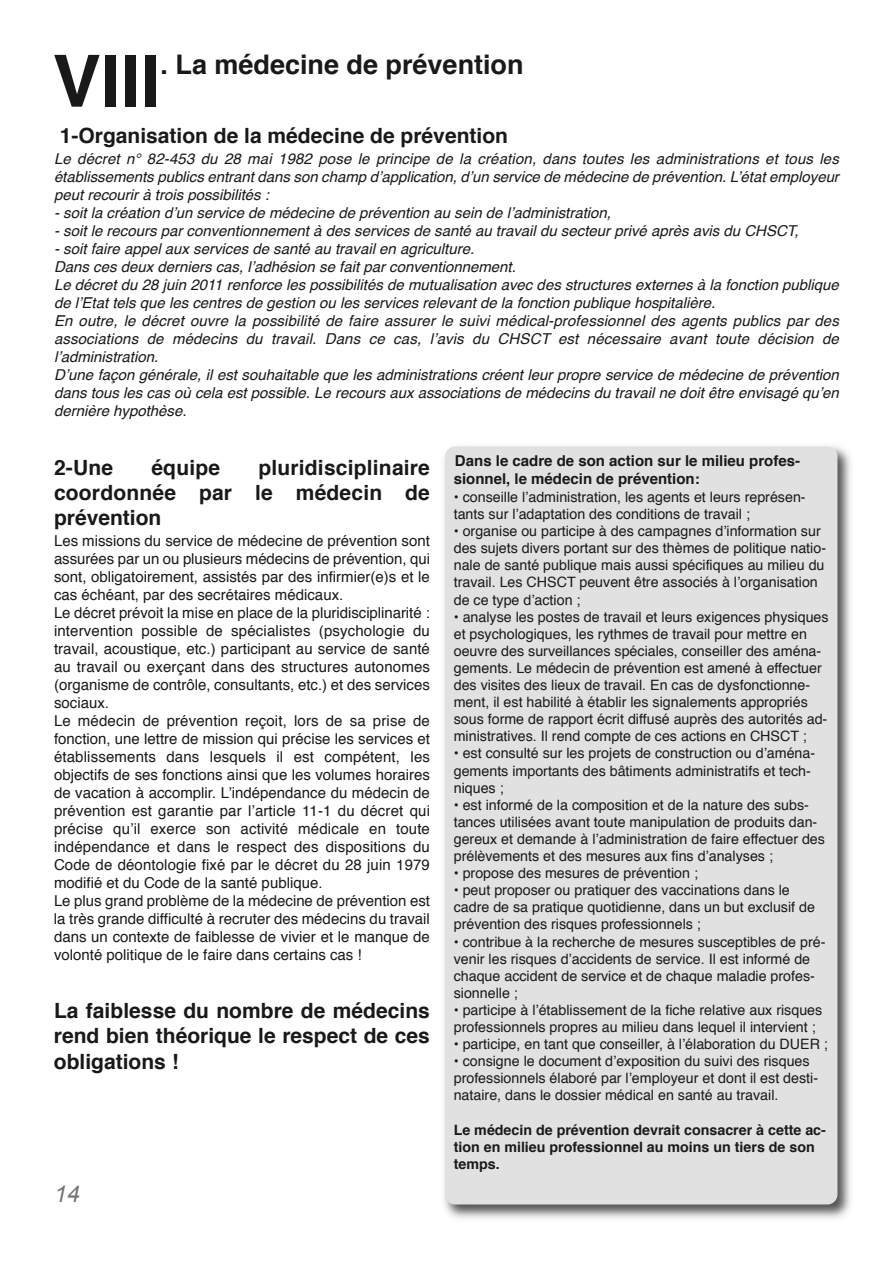
<style>
.page{position:relative;width:893px;height:1263px;background:#fff}
.page>*{position:absolute;margin:0;border:0;box-sizing:border-box;transform-origin:0 0}
.t1{font:700 72px "Helvetica";color:#191919}
.t2{font:700 27px "Helvetica";color:#191919}
.t3{font:italic 23.1px "Arial";color:#757575}
.t4{font:700 21px/25.2px "Helvetica";color:#191919;text-align:justify}
.t5{font:italic 15px/18px "Helvetica";color:#191919;text-align:justify}
.t6{font:15px/18px "Helvetica";color:#191919}
.t7{font:700 15px/18px "Helvetica";color:#191919}
.t8{font:14.25px/17.1px "Helvetica";color:#191919}
.t9{font:700 14.25px/17.1px "Helvetica";color:#191919}
</style>
<div class="page">
<img style="left:444px;top:446px;width:407px;height:773px">
<div style="left:445px;top:446px;width:392px;height:758px;background:#e1e1e1;border-radius:10px"></div>
<h1 class="t1" style="left:53px;top:51px;width:109px">VIII</h1>
<h2 class="t2" style="left:160px;top:53px;width:365px">. La médecine de prévention</h2>
<h3 class="t4" style="left:60px;top:125px;width:450px">1-Organisation de la médecine de prévention</h3>
<p class="t5" style="left:54px;top:151px;width:786px">Le décret n° 82-453 du 28 mai 1982 pose le principe de la création, dans toutes les administrations et tous les établissements publics entrant dans son champ d’application, d’un service de médecine de prévention. L’état employeur peut recourir à trois possibilités :</p>
<p class="t5" style="left:54px;top:205px;width:558px">- soit la création d’un service de médecine de prévention au sein de l’administration,</p>
<p class="t5" style="left:54px;top:223px;width:746px">- soit le recours par conventionnement à des services de santé au travail du secteur privé après avis du CHSCT,</p>
<p class="t5" style="left:54px;top:241px;width:786px;text-align:left">- soit faire appel aux services de santé au travail en agriculture.<br>Dans ces deux derniers cas, l’adhésion se fait par conventionnement.<br>Le décret du 28 juin 2011 renforce les possibilités de mutualisation avec des structures externes à la fonction publique de l’Etat tels que les centres de gestion ou les services relevant de la fonction publique hospitalière.<br>En outre, le décret ouvre la possibilité de faire assurer le suivi médical-professionnel des agents publics par des associations de médecins du travail. Dans ce cas, l’avis du CHSCT est nécessaire avant toute décision de l’administration.<br>D’une façon générale, il est souhaitable que les administrations créent leur propre service de médecine de prévention dans tous les cas où cela est possible. Le recours aux associations de médecins du travail ne doit être envisagé qu’en dernière hypothèse.</p>
<h3 class="t4" style="left:54px;top:456px;width:61px">2-Une</h3>
<h3 class="t4" style="left:151px;top:456px;width:70px">équipe</h3>
<h3 class="t4" style="left:54px;top:456px;width:377px;text-indent:204px">pluridisciplinaire coordonnée par le médecin de prévention</h3>
<p class="t6" style="left:54px;top:533px;width:377px">Les missions du service de médecine de prévention sont assurées par un ou plusieurs médecins de prévention, qui sont, obligatoirement, assistés par des infirmier(e)s et le cas échéant, par des secrétaires médicaux.<br>Le décret prévoit la mise en place de la pluridisciplinarité : intervention possible de spécialistes (psychologie du travail, acoustique, etc.) participant au service de santé au travail ou exerçant dans des structures autonomes (organisme de contrôle, consultants, etc.) et des services sociaux.<br>Le médecin de prévention reçoit, lors de sa prise de fonction, une lettre de mission qui précise les services et établissements dans lesquels il est compétent, les objectifs de ses fonctions ainsi que les volumes horaires de vacation à accomplir. L’indépendance du médecin de prévention est garantie par l’article 11-1 du décret qui précise qu’il exerce son activité médicale en toute indépendance et dans le respect des dispositions du Code de déontologie fixé par le décret du 28 juin 1979 modifié et du Code de la santé publique.<br>Le plus grand problème de la médecine de prévention est la très grande difficulté à recruter des médecins du travail dans un contexte de faiblesse de vivier et le manque de volonté politique de le faire dans certains cas !</p>
<h3 class="t4" style="left:54px;top:1000px;width:377px">La faiblesse du nombre de médecins rend bien théorique le respect de ces obligations !</h3>
<h3 class="t3" style="left:54px;top:1180px;width:27px">14</h3>
<p class="t7" style="left:454px;top:453px;width:348px">Dans le cadre de son action sur le milieu profes&shy;sionnel, le médecin de prévention:</p>
<p class="t8" style="left:454px;top:489px;width:353px">• conseille l’administration, les agents et leurs représen&shy;tants sur l’adaptation des conditions de travail ;</p>
<p class="t8" style="left:454px;top:524px;width:374px">• organise ou participe à des campagnes d’information sur des sujets divers portant sur des thèmes de politique natio&shy;nale de santé publique mais aussi spécifiques au milieu du travail. Les CHSCT peuvent être associés à l’organisation de ce type d’action ;</p>
<p class="t8" style="left:454px;top:609px;width:376px">• analyse les postes de travail et leurs exigences physiques et psychologiques, les rythmes de travail pour mettre en oeuvre des surveillances spéciales, conseiller des aména&shy;gements. Le médecin de prévention est amené à effectuer des visites des lieux de travail. En cas de dysfonctionne&shy;ment, il est habilité à établir les signalements appropriés sous forme de rapport écrit diffusé auprès des autorités ad&shy;ministratives. Il rend compte de ces actions en CHSCT ;</p>
<p class="t8" style="left:454px;top:746px;width:363px">• est consulté sur les projets de construction ou d’aména&shy;gements importants des bâtiments administratifs et tech&shy;niques ;</p>
<p class="t8" style="left:454px;top:797px;width:373px">• est informé de la composition et de la nature des subs&shy;tances utilisées avant toute manipulation de produits dan&shy;gereux et demande à l’administration de faire effectuer des prélèvements et des mesures aux fins d’analyses ;</p>
<p class="t8" style="left:454px;top:866px;width:246px">• propose des mesures de prévention ;</p>
<p class="t8" style="left:454px;top:883px;width:363px">• peut proposer ou pratiquer des vaccinations dans le cadre de sa pratique quotidienne, dans un but exclusif de prévention des risques professionnels ;</p>
<p class="t8" style="left:454px;top:934px;width:373px">• contribue à la recherche de mesures susceptibles de pré&shy;venir les risques d’accidents de service. Il est informé de chaque accident de service et de chaque maladie profes&shy;sionnelle ;</p>
<p class="t8" style="left:454px;top:1002px;width:370px">• participe à l’établissement de la fiche relative aux risques professionnels propres au milieu dans lequel il intervient ;</p>
<p class="t8" style="left:454px;top:1037px;width:376px">• participe, en tant que conseiller, à l’élaboration du DUER ;</p>
<p class="t8" style="left:454px;top:1054px;width:366px">• consigne le document d’exposition du suivi des risques professionnels élaboré par l’employeur et dont il est desti&shy;nataire, dans le dossier médical en santé au travail.</p>
<p class="t9" style="left:454px;top:1122px;width:374px">Le médecin de prévention devrait consacrer à cette ac&shy;tion en milieu professionnel au moins un tiers de son temps.</p>
</div>
